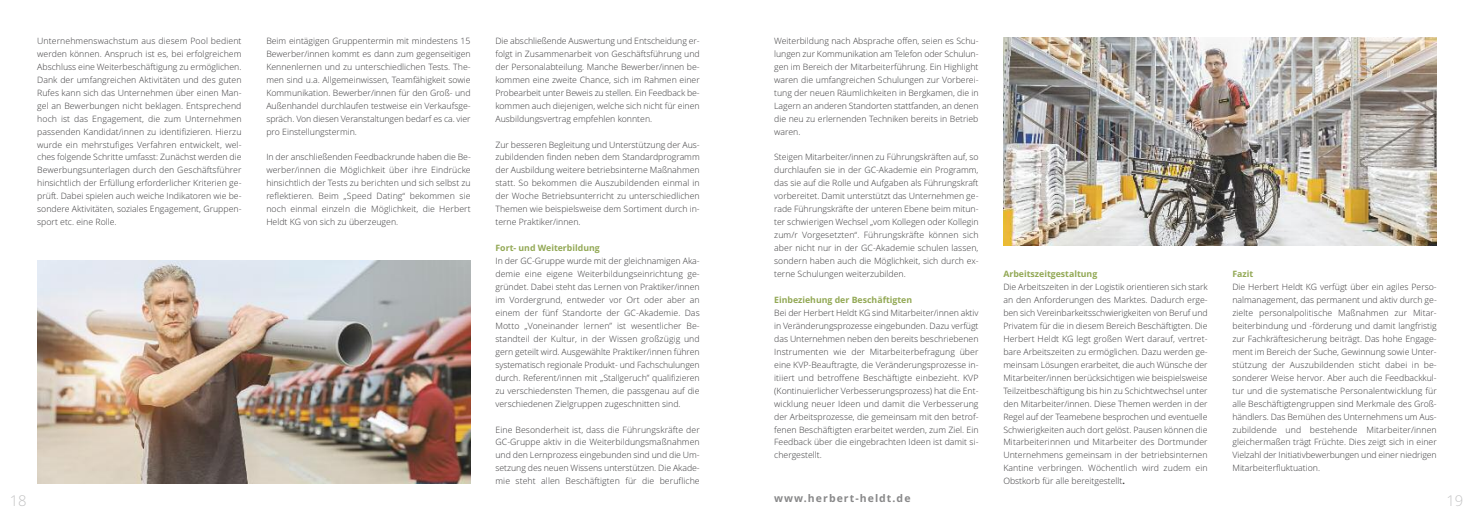
<style>
.page{position:relative;width:1474px;height:521px;background:#fff}
.page>*{position:absolute;margin:0;border:0;box-sizing:border-box;transform-origin:0 0}
.t1{font:300 14.88px "Open Sans";color:#c3c3c4}
.t2{font:700 10.5px "Open Sans";letter-spacing:.1em;color:#888889}
.t3{font:300 8.75px/13px "Open Sans";color:#39383a;text-align:justify}
.t4{font:700 8.75px "Open Sans";color:#92a854}
.s1{font-weight:700}
</style>
<div class="page">
<img style="left:1004px;top:37px;width:432px;height:208px">
<img style="left:37px;top:260px;width:433px;height:224px">
<p class="t3" style="left:37px;top:34px;width:206px">Unternehmenswachstum aus diesem Pool bedient werden können. Anspruch ist es, bei erfolgreichem Abschluss eine Weiterbeschäftigung zu ermöglichen.<br>Dank der umfangreichen Aktivitäten und des guten Rufes kann sich das Unternehmen über einen Man&shy;gel an Bewerbungen nicht beklagen. Entsprechend hoch ist das Engagement, die zum Unternehmen passenden Kandidat/innen zu identifizieren. Hierzu wurde ein mehrstufiges Verfahren entwickelt, wel&shy;ches folgende Schritte umfasst: Zunächst werden die Bewerbungsunterlagen durch den Geschäftsführer hinsichtlich der Erfüllung erforderlicher Kriterien ge&shy;prüft. Dabei spielen auch weiche Indikatoren wie be&shy;sondere Aktivitäten, soziales Engagement, Gruppen&shy;sport etc. eine Rolle.</p>
<p class="t3" style="left:266px;top:34px;width:206px">Beim eintägigen Gruppentermin mit mindestens 15<br>Bewerber/innen kommt es dann zum gegenseitigen Kennenlernen und zu unterschiedlichen Tests. The&shy;men sind u.a. Allgemeinwissen, Teamfähigkeit sowie Kommunikation. Bewerber/innen für den Groß- und Außenhandel durchlaufen testweise ein Verkaufsge&shy;spräch. Von diesen Veranstaltungen bedarf es ca. vier pro Einstellungstermin.</p>
<p class="t3" style="left:266px;top:151px;width:206px">In der anschließenden Feedbackrunde haben die Be&shy;werber/innen die Möglichkeit über ihre Eindrücke hinsichtlich der Tests zu berichten und sich selbst zu reflektieren. Beim „Speed Dating“ bekommen sie noch einmal einzeln die Möglichkeit, die Herbert Heldt KG von sich zu überzeugen.</p>
<p class="t3" style="left:495px;top:34px;width:206px">Die abschließende Auswertung und Entscheidung er&shy;folgt in Zusammenarbeit von Geschäftsführung und der Personalabteilung. Manche Bewerber/innen be&shy;kommen eine zweite Chance, sich im Rahmen einer Probearbeit unter Beweis zu stellen. Ein Feedback be&shy;kommen auch diejenigen, welche sich nicht für einen Ausbildungsvertrag empfehlen konnten.</p>
<p class="t3" style="left:495px;top:138px;width:206px">Zur besseren Begleitung und Unterstützung der Aus&shy;zubildenden finden neben dem Standardprogramm der Ausbildung weitere betriebsinterne Maßnahmen statt. So bekommen die Auszubildenden einmal in der Woche Betriebsunterricht zu unterschiedlichen Themen wie beispielsweise dem Sortiment durch in&shy;terne Praktiker/innen.</p>
<p class="t4" style="left:495px;top:243px;width:106px">Fort- und Weiterbildung</p>
<p class="t3" style="left:495px;top:255px;width:206px">In der GC-Gruppe wurde mit der gleichnamigen Aka&shy;demie eine eigene Weiterbildungseinrichtung ge&shy;gründet. Dabei steht das Lernen von Praktiker/innen im Vordergrund, entweder vor Ort oder aber an einem der fünf Standorte der GC-Akademie. Das Motto „Voneinander lernen” ist wesentlicher Be&shy;standteil der Kultur, in der Wissen großzügig und gern geteilt wird. Ausgewählte Praktiker/innen führen systematisch regionale Produkt- und Fachschulungen durch. Referent/innen mit „Stallgeruch” qualifizieren zu verschiedensten Themen, die passgenau auf die verschiedenen Zielgruppen zugeschnitten sind.</p>
<p class="t3" style="left:495px;top:423px;width:206px">Eine Besonderheit ist, dass die Führungskräfte der GC-Gruppe aktiv in die Weiterbildungsmaßnahmen und den Lernprozess eingebunden sind und die Um&shy;setzung des neuen Wissens unterstützen. Die Akade&shy;mie steht allen Beschäftigten für die berufliche</p>
<p class="t3" style="left:774px;top:34px;width:206px">Weiterbildung nach Absprache offen, seien es Schu&shy;lungen zur Kommunikation am Telefon oder Schulun&shy;gen im Bereich der Mitarbeiterführung. Ein Highlight waren die umfangreichen Schulungen zur Vorberei&shy;tung der neuen Räumlichkeiten in Bergkamen, die in Lagern an anderen Standorten stattfanden, an denen die neu zu erlernenden Techniken bereits in Betrieb waren.</p>
<p class="t3" style="left:774px;top:151px;width:206px">Steigen Mitarbeiter/innen zu Führungskräften auf, so durchlaufen sie in der GC-Akademie ein Programm, das sie auf die Rolle und Aufgaben als Führungskraft vorbereitet. Damit unterstützt das Unternehmen ge&shy;rade Führungskräfte der unteren Ebene beim mitun&shy;ter schwierigen Wechsel „vom Kollegen oder Kollegin zum/r Vorgesetzten“. Führungskräfte können sich aber nicht nur in der GC-Akademie schulen lassen, sondern haben auch die Möglichkeit, sich durch ex&shy;terne Schulungen weiterzubilden.</p>
<p class="t4" style="left:774px;top:295px;width:139px">Einbeziehung der Beschäftigten</p>
<p class="t3" style="left:774px;top:306px;width:206px">Bei der Herbert Heldt KG sind Mitarbeiter/innen aktiv in Veränderungsprozesse eingebunden. Dazu verfügt das Unternehmen neben den bereits beschriebenen Instrumenten wie der Mitarbeiterbefragung über eine KVP-Beauftragte, die Veränderungsprozesse in&shy;itiiert und betroffene Beschäftigte einbezieht. KVP (Kontinuierlicher Verbesserungsprozess) hat die Ent&shy;wicklung neuer Ideen und damit die Verbesserung der Arbeitsprozesse, die gemeinsam mit den betrof&shy;fenen Beschäftigten erarbeitet werden, zum Ziel. Ein Feedback über die eingebrachten Ideen ist damit si&shy;chergestellt.</p>
<p class="t4" style="left:1003px;top:269px;width:95px">Arbeitszeitgestaltung</p>
<p class="t3" style="left:1003px;top:280px;width:206px">Die Arbeitszeiten in der Logistik orientieren sich stark an den Anforderungen des Marktes. Dadurch erge&shy;ben sich Vereinbarkeitsschwierigkeiten von Beruf und Privatem für die in diesem Bereich Beschäftigten. Die Herbert Heldt KG legt großen Wert darauf, vertret&shy;bare Arbeitszeiten zu ermöglichen. Dazu werden ge&shy;meinsam Lösungen erarbeitet, die auch Wünsche der Mitarbeiter/innen berücksichtigen wie beispielsweise Teilzeitbeschäftigung bis hin zu Schichtwechsel unter den Mitarbeiter/innen. Diese Themen werden in der Regel auf der Teamebene besprochen und eventuelle Schwierigkeiten auch dort gelöst. Pausen können die Mitarbeiterinnen und Mitarbeiter des Dortmunder Unternehmens gemeinsam in der betriebsinternen Kantine verbringen. Wöchentlich wird zudem ein Obstkorb für alle bereitgestellt<span class="s1">.</span></p>
<p class="t4" style="left:1232px;top:269px;width:22px">Fazit</p>
<p class="t3" style="left:1232px;top:280px;width:206px">Die Herbert Heldt KG verfügt über ein agiles Perso&shy;nalmanagement, das permanent und aktiv durch ge&shy;zielte personalpolitische Maßnahmen zur Mitar&shy;beiterbindung und -förderung und damit langfristig zur Fachkräftesicherung beiträgt. Das hohe Engage&shy;ment im Bereich der Suche, Gewinnung sowie Unter&shy;stützung der Auszubildenden sticht dabei in be&shy;sonderer Weise hervor. Aber auch die Feedbackkul&shy;tur und die systematische Personalentwicklung für alle Beschäftigtengruppen sind Merkmale des Groß&shy;händlers. Das Bemühen des Unternehmens um Aus&shy;zubildende und bestehende Mitarbeiter/innen gleichermaßen trägt Früchte. Dies zeigt sich in einer Vielzahl der Initiativbewerbungen und einer niedrigen Mitarbeiterfluktuation.</p>
<p class="t2" style="left:774px;top:492px;width:138px">www.herbert-heldt.de</p>
<h1 class="t1" style="left:10px;top:492px;width:18px">18</h1>
<h1 class="t1" style="left:1446px;top:492px;width:18px">19</h1>
</div>
